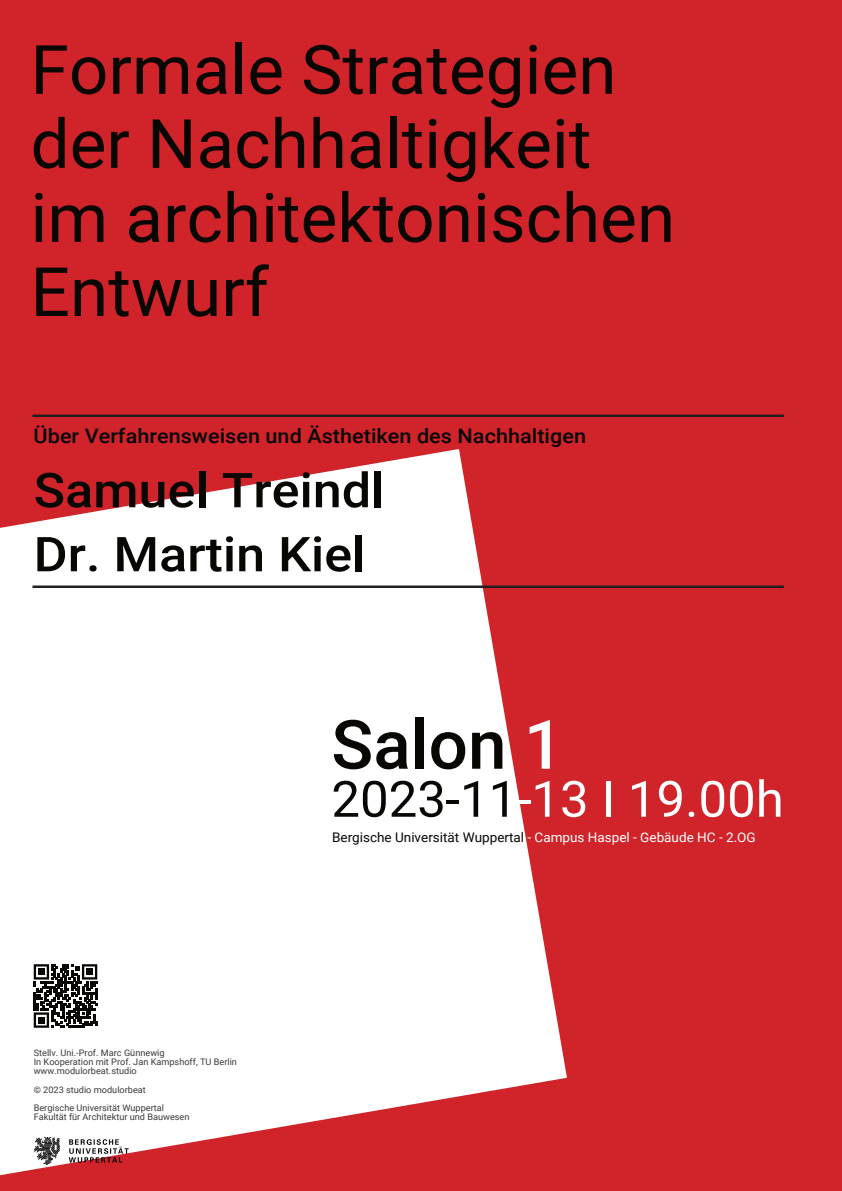
<style>
.page{position:relative;width:842px;height:1191px;background:#d1232a}
.page>*{position:absolute;margin:0;border:0;box-sizing:border-box;transform-origin:0 0}
.t1{font:68px/74px "Roboto";color:#080704}
.t2{font:500 68px "Roboto";color:#080704}
.t3{font:50px "Roboto";color:#fff}
.t4{font:500 48px/64px "Roboto";color:#080704;scale:1.08 1}
.t5{font:500 20px "Roboto";color:#080704;scale:1.08 1}
.t6{font:13.3px "Roboto";color:#080704}
.t7{font:9px/9px "Roboto";color:rgb(8 7 4/.8)}
.s1{color:#fff}
.s2{color:#080704}
</style>
<div class="page">
<svg style="left:0;top:449px;width:567px;height:726px;fill:#fff"></svg>
<svg style="left:34px;top:964px;width:63px;height:63px"></svg>
<div style="left:38px;top:968px;width:7px;height:7px;background:#080704"></div>
<div style="left:86px;top:968px;width:7px;height:7px;background:#080704"></div>
<div style="left:38px;top:1017px;width:7px;height:6px;background:#080704"></div>
<img style="left:34px;top:1136px;width:96px;height:29px">
<hr style="left:34px;top:414px;width:749px;height:3px;background:#231f20">
<hr style="left:34px;top:585px;width:749px;height:3px;background:#231f20">
<h1 class="t1" style="left:31px;top:40px;width:646px">Formale Strategien der Nachhaltigkeit im architektonischen<br>Entwurf</h1>
<h3 class="t5" style="left:34px;top:428px;width:513px">Über Verfahrensweisen und Ästhetiken des Nachhaltigen</h3>
<h3 class="t4" style="left:34px;top:463px;width:326px">Samuel Treindl<br>Dr. Martin Kiel</h3>
<p class="t7" style="left:34px;top:1049px;width:205px">Stellv. Uni.-Prof. Marc Günnewig<br>In Kooperation mit Prof. Jan Kampshoff, TU Berlin www.modulorbeat.studio</p>
<p class="t7" style="left:34px;top:1082px;width:132px;line-height:18px">© 2023 studio modulorbeat<br>Bergische Universität Wuppertal</p>
<p class="t7" style="left:34px;top:1113px;width:157px">Fakultät für Architektur und Bauwesen</p>
<h1 class="t2" style="left:331px;top:717px;width:233px">Salon <span class="s1">1</span></h1>
<h2 class="t3" style="left:331px;top:779px;width:454px"><span class="s2">2023-11</span>-13 I 19.00h</h2>
<h3 class="t6" style="left:332px;top:832px;width:425px">Bergische Universität Wuppertal <span class="s1">- Campus Haspel - Gebäude HC - 2.OG</span></h3>
</div>
